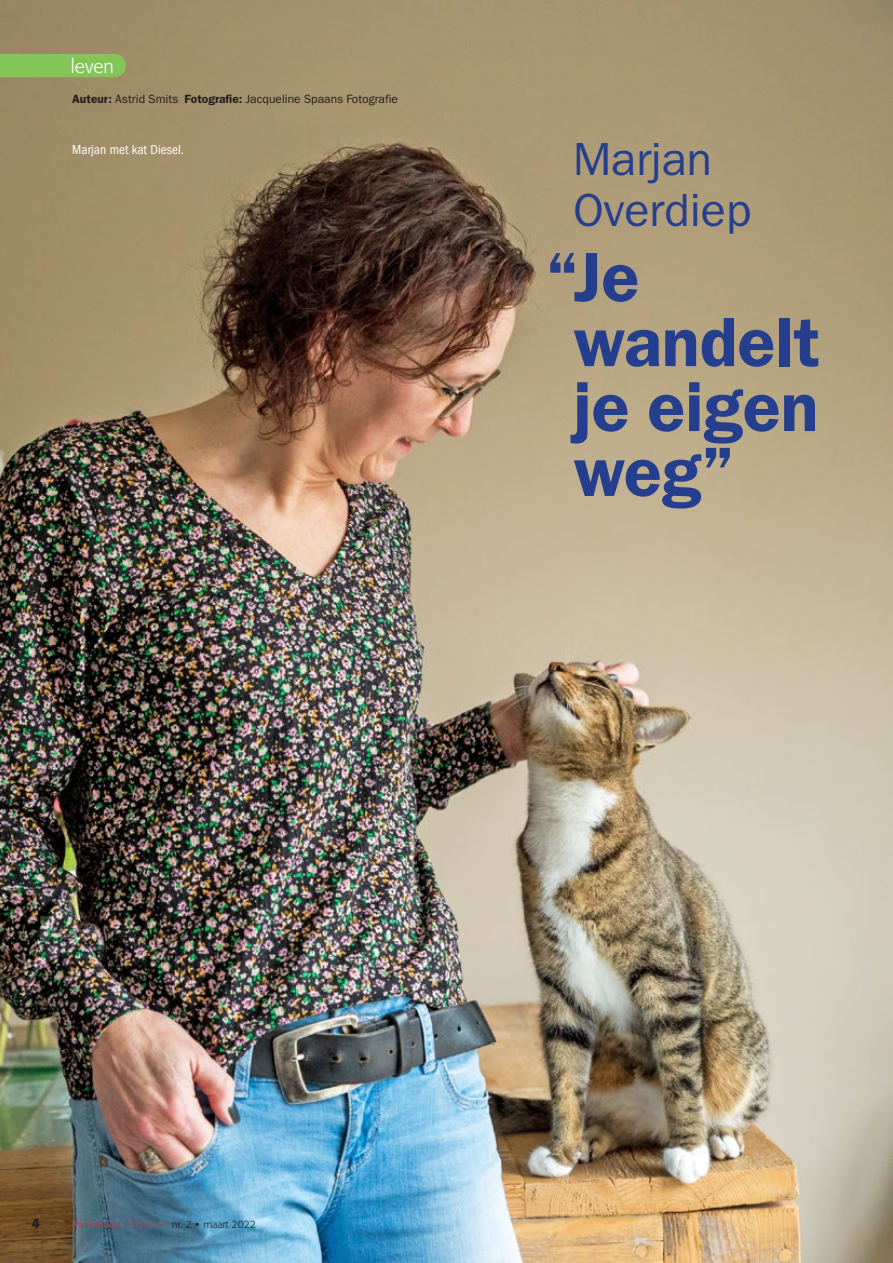
<style>
.page{position:relative;width:893px;height:1263px;background:#fff}
.page>*{position:absolute;margin:0;border:0;box-sizing:border-box;transform-origin:0 0}
.t1{font:600 70.05px/64.9px "Franklin Gothic";color:#253f8e}
.t2{font:46.65px/50.7px "Franklin Gothic";color:#253f8e}
.t3{font:300 19.2px "Formata";color:#fff}
.t4{font:condensed 13.5px "Franklin Gothic";color:#fff}
.t5{font:700 13.5px "Formata";color:#231f20}
.t6{font:12px "Franklin Gothic";color:#231f20}
.t7{font:300 10.5px "Formata";color:#231f20}
.t8{font:700 10.5px "DIN";color:#9f4859}
.s1{font-weight:600}
.s2{font-family:"Franklin Gothic";font-weight:600}
</style>
<div class="page">
<img style="left:0;top:0;width:893px;height:1263px">
<div style="left:0;top:54px;width:126px;height:23px;background:#83c557"></div>
<svg style="left:123px;top:1219px;width:43px;height:11px"></svg>
<h3 class="t3" style="left:71px;top:55px;width:44px">leven</h3>
<p class="t6" style="left:72px;top:92px;width:327px"><span class="s1">Auteur:</span> Astrid Smits <span class="s1">Fotografie:</span> Jacqueline Spaans Fotografie</p>
<p class="t4" style="left:72px;top:142px;width:113px">Marjan met kat Diesel.</p>
<h2 class="t2" style="left:573px;top:134px;width:180px">Marjan<br>Overdiep</h2>
<h1 class="t1" style="left:573px;top:245px;width:248px;text-indent:-28px">“Je wandelt je eigen weg”</h1>
<p class="t5" style="left:32px;top:1214px;width:9px">4</p>
<p class="t8" style="left:72px;top:1217px;width:50px">Parkinson</p>
<p class="t7" style="left:172px;top:1218px;width:86px">nr. 2 <span class="s2">•</span> maart 2022</p>
</div>
